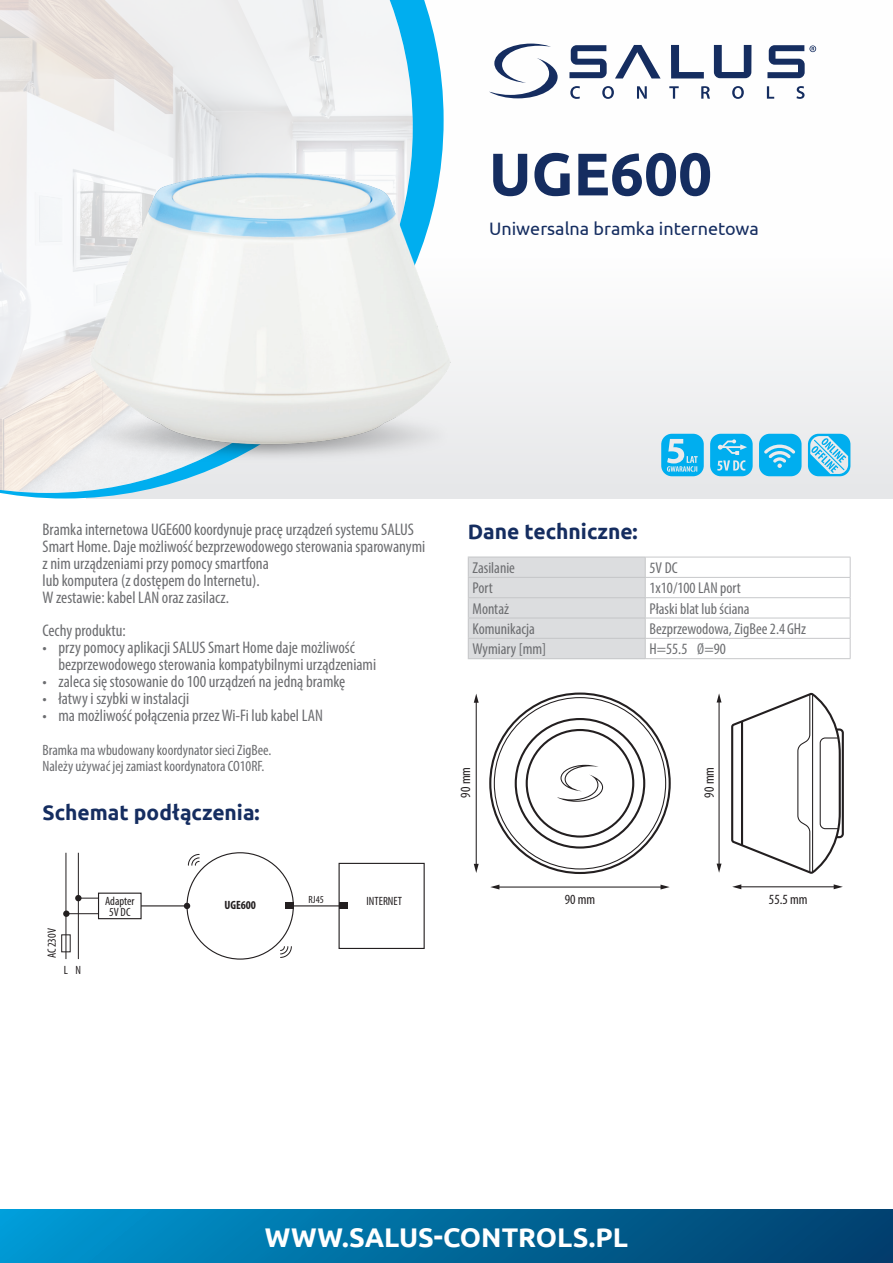
<style>
.page{position:relative;width:893px;height:1263px;background:#fff}
.page>*{position:absolute;margin:0;border:0;box-sizing:border-box;transform-origin:0 0}
.t1{font:700 60px "Ubuntu";color:#152d60}
.t2{font:700 27px "Ubuntu";color:#fff}
.t3{font:700 21px "Ubuntu";color:#152d60}
.t4{font:18px "Ubuntu";color:#152d60}
.Opisy{font:condensed 16.8px/16.8px "Myriad Pro";color:#6c6d70}
.Paragraph_Style_1{font:condensed 15.75px "Myriad Pro";color:#6c6d70}
.Opisy-2{font:condensed 15px/16.8px "Myriad Pro";color:#6c6d70}
.t5{font:condensed 14.1px "Myriad Pro";color:#231f20}
.t6{font:condensed 12px/10.5px "Myriad Pro";color:#231f20;text-align:center}
.t7{font:700 condensed 12px "Myriad Pro";color:#231f20}
.t8{font:condensed 10.5px "Myriad Pro";color:#231f20}
.s1{color:#76787b}
</style>
<div class="page">
<div style="left:0;top:1209px;width:893px;height:54px;background:linear-gradient(to right,#0099d2,#013d69)"></div>
<div style="left:86px;top:0;width:807px;height:498px;background:linear-gradient(to bottom,#fff,#ebecee)"></div>
<svg style="left:1px;top:0;width:443px;height:498px;background:#64c8ef"></svg>
<img style="left:0;top:0;width:413px;height:493px">
<svg style="left:569px;top:45px;width:38px;height:33px"></svg>
<svg style="left:767px;top:45px;width:49px;height:33px"></svg>
<svg style="left:714px;top:45px;width:37px;height:33px"></svg>
<svg style="left:615px;top:45px;width:46px;height:33px"></svg>
<svg style="left:671px;top:45px;width:33px;height:33px"></svg>
<svg style="left:489px;top:44px;width:69px;height:54px"></svg>
<svg style="left:570px;top:86px;width:10px;height:13px"></svg>
<svg style="left:602px;top:86px;width:12px;height:13px"></svg>
<svg style="left:637px;top:86px;width:10px;height:13px"></svg>
<svg style="left:669px;top:86px;width:10px;height:13px"></svg>
<svg style="left:701px;top:86px;width:9px;height:13px"></svg>
<svg style="left:732px;top:86px;width:12px;height:13px"></svg>
<svg style="left:767px;top:86px;width:7px;height:13px"></svg>
<svg style="left:796px;top:86px;width:8px;height:13px"></svg>
<svg style="left:661px;top:434px;width:43px;height:42px;background:#3dbdee"></svg>
<svg style="left:759px;top:434px;width:42px;height:42px;background:#2bb9ee"></svg>
<svg style="left:808px;top:434px;width:42px;height:42px;background:#65c8ed"></svg>
<svg style="left:710px;top:434px;width:43px;height:42px;background:#30baee"></svg>
<img style="left:86px;top:160px;width:372px;height:310px">
<hr style="left:66px;top:853px;width:1px;height:106px;background:#231f20">
<div style="left:61px;top:934px;width:10px;height:18px;border:1px solid #231f20"></div>
<hr style="left:78px;top:853px;width:1px;height:106px;background:#231f20">
<div style="left:63px;top:910px;width:7px;height:7px;background:#231f20;border-radius:50%"></div>
<div style="left:75px;top:895px;width:7px;height:6px;background:#231f20;border-radius:50%"></div>
<svg style="left:184px;top:903px;width:6px;height:6px"></svg>
<hr style="left:66px;top:913px;width:33px;height:1px;background:#231f20">
<svg style="left:81px;top:898px;width:17px;height:1px"></svg>
<div style="left:98px;top:892px;width:44px;height:27px;border:1px solid #231f20"></div>
<div style="left:339px;top:863px;width:86px;height:86px;border:1px solid #231f20"></div>
<hr style="left:141px;top:905px;width:46px;height:1px;background:#231f20">
<hr style="left:293px;top:905px;width:46px;height:1px;background:#231f20">
<div style="left:285px;top:903px;width:8px;height:6px;background:#231f20"></div>
<div style="left:339px;top:903px;width:9px;height:6px;background:#231f20"></div>
<svg style="left:188px;top:854px;width:12px;height:12px"></svg>
<svg style="left:280px;top:946px;width:12px;height:12px"></svg>
<hr style="left:468px;top:556px;width:177px;height:2px;background:#c7c8ca">
<hr style="left:645px;top:557px;width:205px;height:1px;background:#c7c8ca">
<hr style="left:645px;top:577px;width:205px;height:1px;background:#c7c8ca">
<hr style="left:645px;top:597px;width:205px;height:1px;background:#c7c8ca">
<hr style="left:645px;top:618px;width:205px;height:1px;background:#c7c8ca">
<hr style="left:645px;top:638px;width:205px;height:1px;background:#c7c8ca">
<div style="left:468px;top:558px;width:178px;height:100px;background:#dcdddf"></div>
<hr style="left:468px;top:658px;width:177px;height:1px;background:#c7c8ca">
<svg style="left:850px;top:557px;width:1px;height:101px"></svg>
<hr style="left:645px;top:658px;width:205px;height:1px;background:#c7c8ca">
<hr style="left:498px;top:886px;width:164px;height:1px;background:#231f20">
<svg style="left:490px;top:884px;width:9px;height:5px"></svg>
<svg style="left:660px;top:884px;width:10px;height:5px"></svg>
<hr style="left:476px;top:701px;width:1px;height:164px;background:#231f20">
<svg style="left:474px;top:864px;width:5px;height:9px"></svg>
<svg style="left:474px;top:694px;width:5px;height:9px"></svg>
<div style="left:526px;top:729px;width:108px;height:109px;border:2px solid #231f20;border-radius:50%"></div>
<svg style="left:557px;top:765px;width:46px;height:37px"></svg>
<hr style="left:740px;top:886px;width:95px;height:1px;background:#231f20">
<svg style="left:834px;top:884px;width:9px;height:5px"></svg>
<svg style="left:732px;top:884px;width:9px;height:5px"></svg>
<svg style="left:731px;top:692px;width:113px;height:182px"></svg>
<hr style="left:718px;top:701px;width:2px;height:164px;background:#231f20">
<svg style="left:717px;top:864px;width:4px;height:9px"></svg>
<svg style="left:717px;top:693px;width:4px;height:9px"></svg>
<p class="t1" style="left:489px;top:138px;width:225px">UGE600</p>
<p class="t4" style="left:489px;top:218px;width:271px">Uniwersalna bramka internetowa</p>
<p class="Opisy" style="left:43px;top:521px;width:384px">Bramka internetowa UGE600 koordynuje pracę urządzeń systemu SALUS Smart Home. Daje możliwość bezprzewodowego sterowania sparowanymi z nim urządzeniami przy pomocy smartfona<br>lub komputera (z dostępem do Internetu).</p>
<p class="Opisy" style="left:43px;top:588px;width:188px">W zestawie: kabel LAN oraz zasilacz.</p>
<p class="Opisy" style="left:43px;top:622px;width:85px">Cechy produktu:</p>
<p class="Opisy" style="left:58px;top:639px;width:319px;text-indent:-16px">• przy pomocy aplikacji SALUS Smart Home daje możliwość bezprzewodowego sterowania kompatybilnymi urządzeniami</p>
<p class="Opisy" style="left:43px;top:673px;width:304px">• zaleca się stosowanie do 100 urządzeń na jedną bramkę</p>
<p class="Opisy" style="left:43px;top:690px;width:148px">• łatwy i szybki w instalacji</p>
<p class="Opisy" style="left:43px;top:707px;width:282px">• ma możliwość połączenia przez Wi-Fi lub kabel LAN</p>
<p class="Opisy-2" style="left:43px;top:741px;width:230px">Bramka ma wbudowany koordynator sieci ZigBee.<br>Należy używać jej zamiast koordynatora CO10RF.</p>
<p class="t3" style="left:43px;top:799px;width:219px">Schemat podłączenia:</p>
<p class="t6" style="left:47px;top:958px;width:32px;rotate:-90deg">AC 230V</p>
<p class="t6" style="left:64px;top:964px;width:6px">L</p>
<p class="t6" style="left:76px;top:964px;width:7px">N</p>
<p class="t6" style="left:105px;top:896px;width:31px">Adapter<br>5V DC</p>
<p class="t8" style="left:309px;top:893px;width:17px">RJ45</p>
<p class="t6" style="left:367px;top:896px;width:37px">INTERNET</p>
<p class="t7" style="left:224px;top:898px;width:33px">UGE600</p>
<p class="t3" style="left:468px;top:519px;width:172px">Dane techniczne:</p>
<p class="Paragraph_Style_1" style="left:473px;top:558px;width:44px">Zasilanie</p>
<p class="Paragraph_Style_1" style="left:649px;top:558px;width:30px">5V DC</p>
<p class="Paragraph_Style_1" style="left:473px;top:579px;width:22px">Port</p>
<p class="Paragraph_Style_1" style="left:649px;top:579px;width:93px">1x10/100 LAN port</p>
<p class="Paragraph_Style_1" style="left:473px;top:599px;width:38px">Montaż</p>
<p class="Paragraph_Style_1" style="left:649px;top:599px;width:102px">Płaski blat lub ściana</p>
<p class="Paragraph_Style_1" style="left:473px;top:619px;width:64px">Komunikacja</p>
<p class="Paragraph_Style_1" style="left:649px;top:619px;width:158px">Bezprzewodowa, ZigBee 2.4 GHz</p>
<p class="Paragraph_Style_1" style="left:473px;top:640px;width:75px">Wymiary [mm]</p>
<p class="Paragraph_Style_1" style="left:649px;top:640px;width:78px">H=55.5 <span class="s1">Ø</span>=90</p>
<p class="t5" style="left:457px;top:797px;width:32px;rotate:-90deg">90 mm</p>
<p class="t5" style="left:701px;top:797px;width:32px;rotate:-90deg">90 mm</p>
<p class="t5" style="left:565px;top:890px;width:32px">90 mm</p>
<p class="t5" style="left:769px;top:890px;width:40px">55.5 mm</p>
<h2 class="t2" style="left:265px;top:1220px;width:365px">WWW.SALUS-CONTROLS.PL</h2>
</div>
